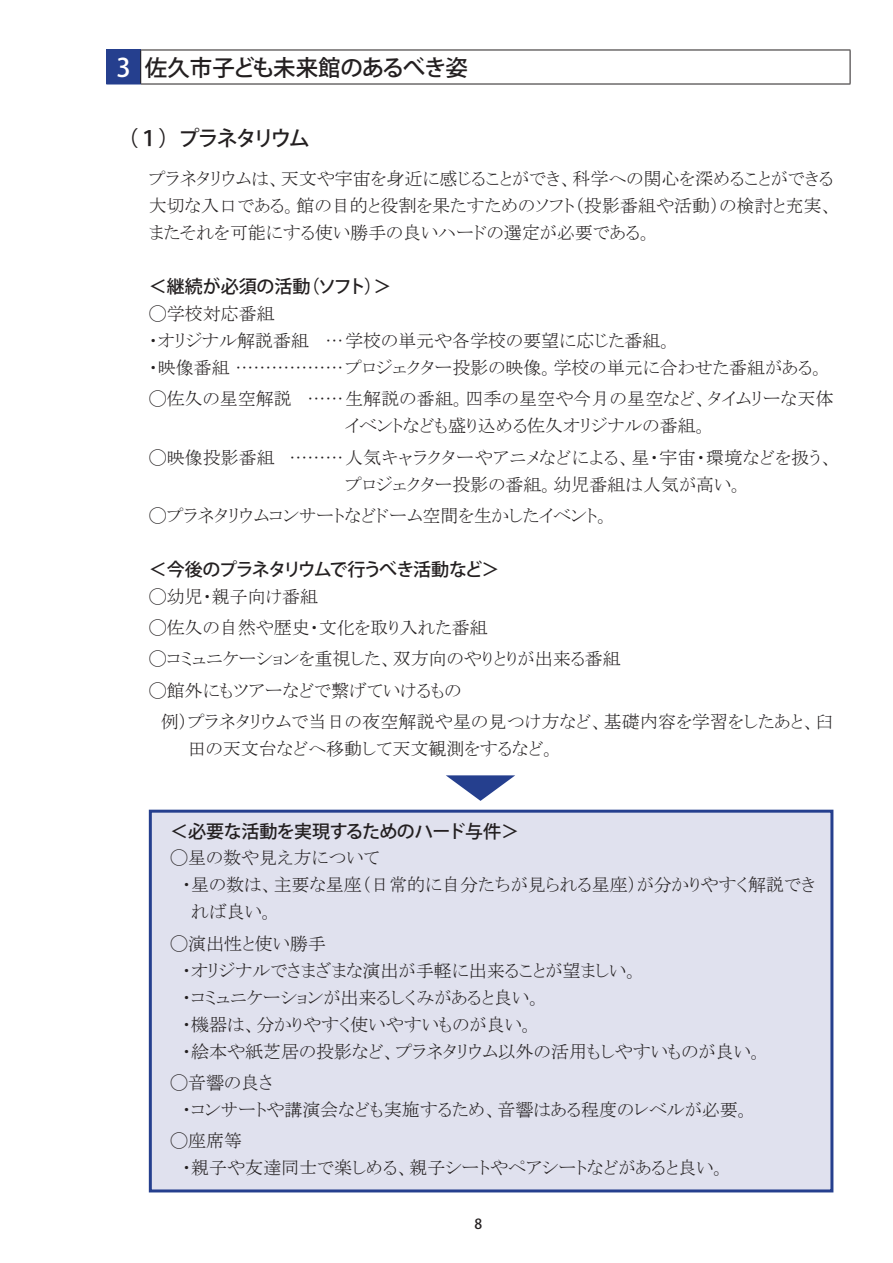
<style>
.page{position:relative;width:893px;height:1263px;background:#fff}
.page>*{position:absolute;margin:0;border:0;box-sizing:border-box;transform-origin:0 0}
.t1{font:500 22.5px "Koz Go Pro";letter-spacing:-.05em;color:#231f20}
.t2{font:500 21px "Koz Go Pro";letter-spacing:-.11em;color:#231f20}
.t3{font:18px/27px "MS P Mincho";color:#231f20}
.t4{font:500 18px "Koz Go Pro";letter-spacing:-.085em;color:#231f20}
.t5{font:500 18px "Koz Go Pro";letter-spacing:-.035em;color:#231f20}
.t6{font:500 18px "Koz Go Pro";color:#231f20}
.t7{font:500 13.8px "Koz Go Pro";color:#231f20}
.s1{font-size:25.5px;color:#fff}
</style>
<div class="page">
<div style="left:107px;top:50px;width:34px;height:34px;background:#253f8e"></div>
<hr style="left:140px;top:50px;width:1px;height:34px;background:#231f20">
<hr style="left:106px;top:50px;width:35px;height:1px;background:#253f8e">
<hr style="left:106px;top:50px;width:1px;height:34px;background:#253f8e">
<hr style="left:106px;top:84px;width:35px;height:1px;background:#253f8e">
<hr style="left:141px;top:50px;width:709px;height:1px;background:#231f20">
<hr style="left:850px;top:50px;width:1px;height:34px;background:#231f20">
<hr style="left:141px;top:84px;width:709px;height:1px;background:#231f20">
<div style="left:149px;top:810px;width:684px;height:382px;background:#e0e1ee;border:3px solid #253f8e"></div>
<svg style="left:446px;top:775px;width:69px;height:26px"></svg>
<p class="t1" style="left:117px;top:53px;width:353px"><span class="s1">3</span> 佐久市子ども未来館のあるべき姿</p>
<p class="t2" style="left:117px;top:125px;width:194px">（１）プラネタリウム</p>
<p class="t3" style="left:149px;top:165px;width:686px;text-align:justify">プラネタリウムは、天文や宇宙を身近に感じることができ、科学への関心を深めることができる大切な入口である。館の目的と役割を果たすためのソフト（投影番組や活動）の検討と充実、またそれを可能にする使い勝手の良いハードの選定が必要である。</p>
<p class="t6" style="left:149px;top:275px;width:244px">＜継続が必須の活動（ソフト）＞</p>
<p class="t3" style="left:149px;top:300px;width:677px">◯学校対応番組<br>・オリジナル解説番組 …学校の単元や各学校の要望に応じた番組。<br>・映像番組 ………………プロジェクター投影の映像。学校の単元に合わせた番組がある。</p>
<p class="t3" style="left:345px;top:385px;width:490px;text-indent:-196px">◯佐久の星空解説 ……生解説の番組。四季の星空や今月の星空など、タイムリーな天体イベントなども盛り込める佐久オリジナルの番組。</p>
<p class="t3" style="left:345px;top:444px;width:490px;text-indent:-196px">◯映像投影番組 ………人気キャラクターやアニメなどによる、星・宇宙・環境などを扱う、プロジェクター投影の番組。幼児番組は人気が高い。</p>
<p class="t3" style="left:149px;top:502px;width:462px">◯プラネタリウムコンサートなどドーム空間を生かしたイベント。</p>
<p class="t4" style="left:149px;top:558px;width:352px">＜今後のプラネタリウムで行うべき活動など＞</p>
<p class="t3" style="left:149px;top:581px;width:686px;line-height:31.2px">◯幼児・親子向け番組<br>◯佐久の自然や歴史・文化を取り入れた番組<br>◯コミュニケーションを重視した、双方向のやりとりが出来る番組<br>◯館外にもツアーなどで繋げていけるもの<br>　例）プラネタリウムで当日の夜空解説や星の見つけ方など、基礎内容を学習をしたあと、臼</p>
<p class="t3" style="left:188px;top:735px;width:369px">田の天文台などへ移動して天文観測をするなど。</p>
<p class="t5" style="left:170px;top:819px;width:351px">＜必要な活動を実現するためのハード与件＞</p>
<p class="t3" style="left:170px;top:844px;width:211px">◯星の数や見え方について</p>
<p class="t3" style="left:170px;top:871px;width:647px">　・星の数は、主要な星座（日常的に自分たちが見られる星座）が分かりやすく解説でき</p>
<p class="t3" style="left:191px;top:898px;width:84px">れば良い。</p>
<p class="t3" style="left:170px;top:929px;width:594px">◯演出性と使い勝手<br>　・オリジナルでさまざまな演出が手軽に出来ることが望ましい。<br>　・コミュニケーションが出来るしくみがあると良い。<br>　・機器は、分かりやすく使いやすいものが良い。<br>　・絵本や紙芝居の投影など、プラネタリウム以外の活用もしやすいものが良い。</p>
<p class="t3" style="left:170px;top:1069px;width:581px">◯音響の良さ<br>　・コンサートや講演会なども実施するため、音響はある程度のレベルが必要。</p>
<p class="t3" style="left:170px;top:1127px;width:557px">◯座席等<br>　・親子や友達同士で楽しめる、親子シートやペアシートなどがあると良い。</p>
<p class="t7" style="left:474px;top:1215px;width:9px">8</p>
</div>
